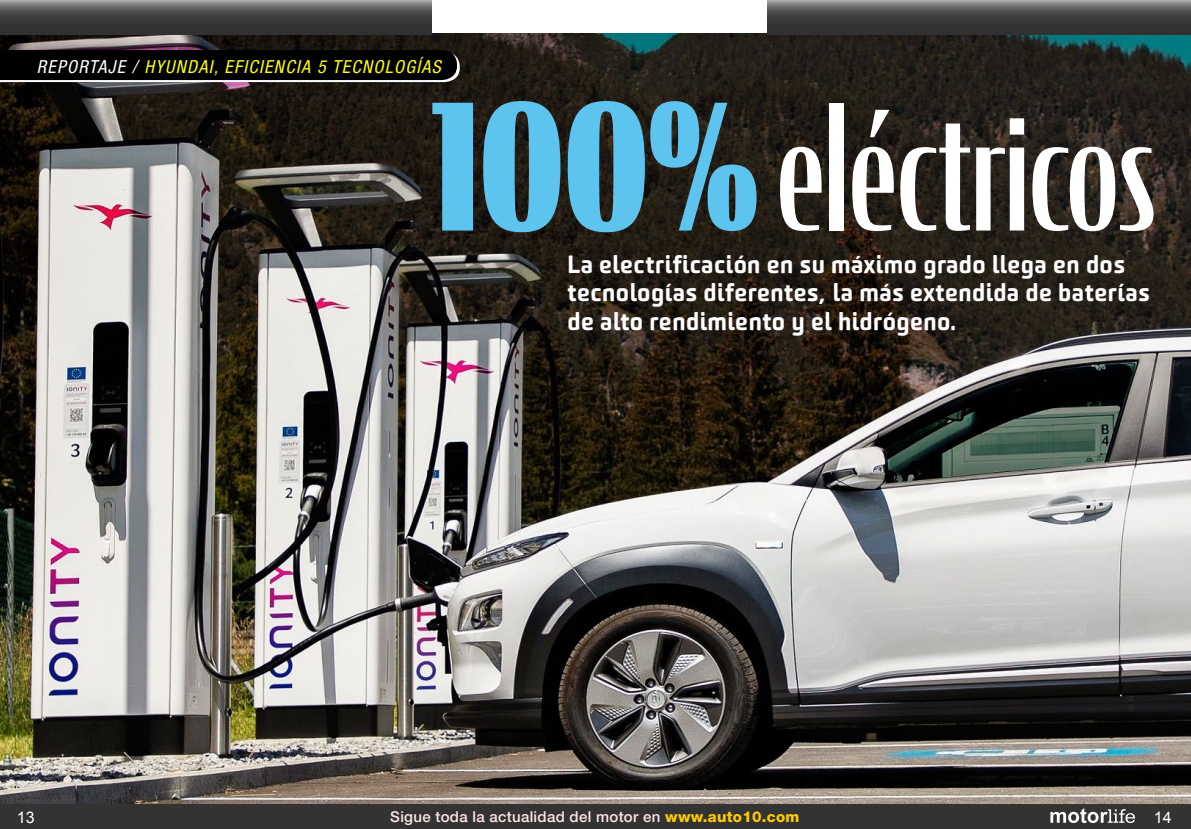
<style>
.page{position:relative;width:1191px;height:829px;background:#fff}
.page>*{position:absolute;margin:0;border:0;box-sizing:border-box;transform-origin:0 0}
.t1{font:173px "Condor Comp";color:#fff}
.Normal__Web{font:900 24px/28.8px "Sommet Rounded";letter-spacing:.02em;color:#fff}
.t2{font:italic condensed 18px "Helvetica Neue LT Std";letter-spacing:.075em;color:#ff0}
.t3{font:16px "Arial";color:#fff}
.Texto_Gen{font:500 15px "Helvetica Neue LT Std";letter-spacing:.02em;color:#ffe6e6}
.s1{color:#fff}
.s2{font-weight:900;color:#5dc4ef}
.s3{font-weight:800;color:#fecc00}
</style>
<div class="page">
<img style="left:0;top:34px;width:1191px;height:770px">
<div style="left:0;top:804px;width:1191px;height:24px;background:#333"></div>
<svg style="left:1050px;top:808px;width:85px;height:14px"></svg>
<svg style="left:0;top:0;width:431px;height:35px;background:#4f4e4d"></svg>
<svg style="left:768px;top:0;width:423px;height:35px;background:#4f4e4d"></svg>
<svg style="left:0;top:50px;width:460px;height:32px;background:#101010"></svg>
<p class="t2" style="left:37px;top:56px;width:406px"><span class="s1">REPORTAJE /</span> HYUNDAI, EFICIENCIA 5 TECNOLOGÍAS</p>
<p class="t1" style="left:431px;top:63px;width:725px"><span class="s2">100%</span>eléctricos</p>
<p class="Normal__Web" style="left:567px;top:249px;width:584px">La electrificación en su máximo grado llega en dos tecnologías diferentes, la más extendida de baterías de alto rendimiento y el hidrógeno.</p>
<p class="t3" style="left:17px;top:806px;width:19px">13</p>
<p class="Texto_Gen" style="left:390px;top:807px;width:411px">Sigue toda la actualidad del motor en <span class="s3">www.auto10.com</span></p>
<p class="t3" style="left:1153px;top:806px;width:19px">14</p>
</div>
